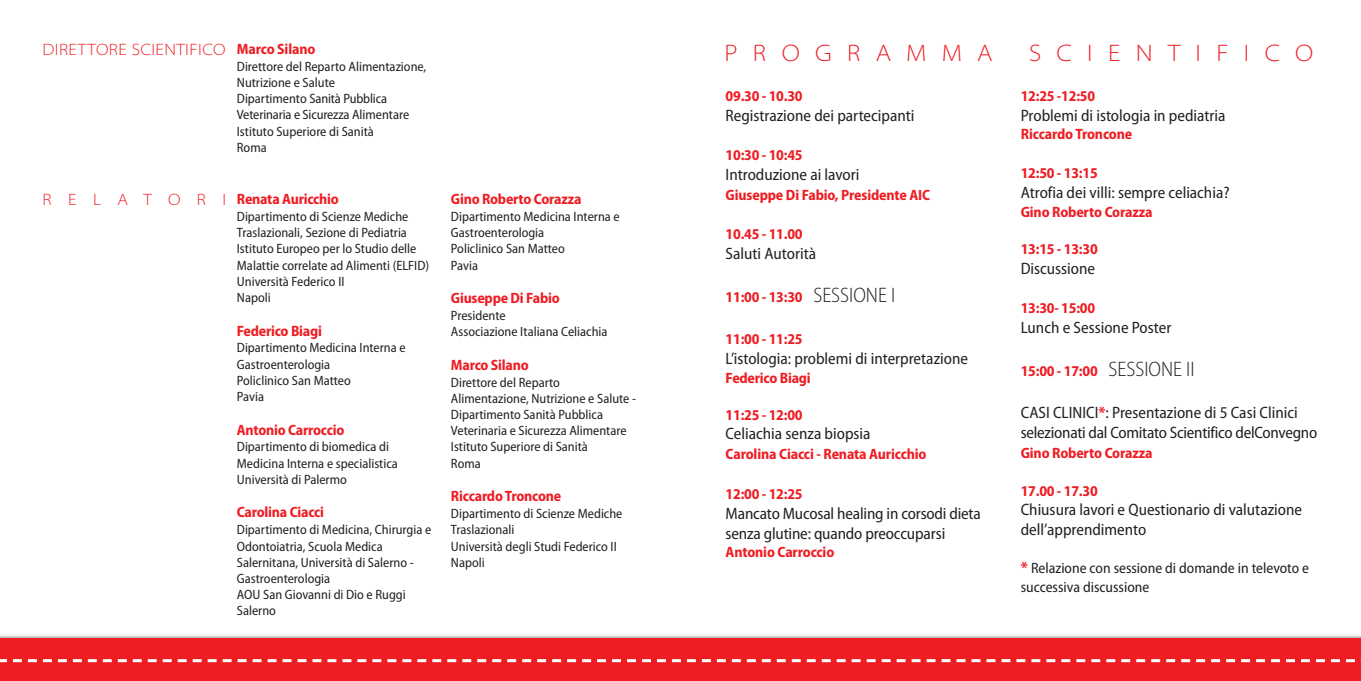
<style>
.page{position:relative;width:1361px;height:681px;background:#fff}
.page>*{position:absolute;margin:0;border:0;box-sizing:border-box;transform-origin:0 0}
.t1{font:300 semi-expanded 24px "Myriad Pro";letter-spacing:.64em;color:#ee1d23}
.t2{font:semi-condensed 16.5px/19.8px "Myriad Pro";color:#231f20}
.t3{font:300 semi-expanded 16.5px "Myriad Pro";letter-spacing:.025em;color:#ee1d23}
.t4{font:300 semi-expanded 16.5px "Myriad Pro";letter-spacing:1em;color:#ee1d23}
.t5{font:700 semi-condensed 15px "Myriad Pro";letter-spacing:-.015em;color:#ee1d23}
.t6{font:semi-condensed 15px/18.6px "Myriad Pro";color:#231f20}
.t7{font:semi-condensed 13.5px/16.2px "Myriad Pro";color:#231f20}
.s1{font-weight:300;font-size:21px;color:#231f20}
.s2{font-weight:700;color:#ee1d23}
.s3{font-weight:700;font-size:16.5px;color:#ee1d23}
</style>
<div class="page">
<div style="left:0;top:638px;width:1361px;height:42px;background:#ee1d23"></div>
<svg style="left:0;top:659px;width:1361px;height:2px"></svg>
<p class="t3" style="left:43px;top:43px;width:184px">DIRETTORE SCIENTIFICO</p>
<p class="t5" style="left:237px;top:43px;width:80px">Marco Silano</p>
<p class="t7" style="left:237px;top:59px;width:191px">Direttore del Reparto Alimentazione,<br>Nutrizione e Salute<br>Dipartimento Sanità Pubblica<br>Veterinaria e Sicurezza Alimentare<br>Istituto Superiore di Sanità<br>Roma</p>
<p class="t4" style="left:43px;top:193px;width:185px">RELATORI</p>
<p class="t5" style="left:237px;top:193px;width:103px">Renata Auricchio</p>
<p class="t7" style="left:237px;top:209px;width:194px">Dipartimento di Scienze Mediche<br>Traslazionali, Sezione di Pediatria<br>Istituto Europeo per lo Studio delle<br>Malattie correlate ad Alimenti (ELFID)<br>Università Federico II<br>Napoli</p>
<p class="t5" style="left:237px;top:325px;width:87px">Federico Biagi</p>
<p class="t7" style="left:237px;top:341px;width:170px">Dipartimento Medicina Interna e<br>Gastroenterologia<br>Policlinico San Matteo<br>Pavia</p>
<p class="t5" style="left:237px;top:424px;width:109px">Antonio Carroccio</p>
<p class="t7" style="left:237px;top:440px;width:162px">Dipartimento di biomedica di<br>Medicina Interna e specialistica<br>Università di Palermo</p>
<p class="t5" style="left:237px;top:506px;width:89px">Carolina Ciacci</p>
<p class="t7" style="left:237px;top:522px;width:196px">Dipartimento di Medicina, Chirurgia e<br>Odontoiatria, Scuola Medica<br>Salernitana, Università di Salerno -<br>Gastroenterologia<br>AOU San Giovanni di Dio e Ruggi<br>Salerno</p>
<p class="t5" style="left:451px;top:193px;width:132px">Gino Roberto Corazza</p>
<p class="t7" style="left:451px;top:209px;width:170px">Dipartimento Medicina Interna e<br>Gastroenterologia<br>Policlinico San Matteo<br>Pavia</p>
<p class="t5" style="left:451px;top:292px;width:110px">Giuseppe Di Fabio</p>
<p class="t7" style="left:451px;top:308px;width:158px">Presidente<br>Associazione Italiana Celiachia</p>
<p class="t5" style="left:451px;top:359px;width:79px">Marco Silano</p>
<p class="t7" style="left:451px;top:375px;width:187px">Direttore del Reparto<br>Alimentazione, Nutrizione e Salute -<br>Dipartimento Sanità Pubblica<br>Veterinaria e Sicurezza Alimentare<br>Istituto Superiore di Sanità<br>Roma</p>
<p class="t5" style="left:451px;top:490px;width:112px">RiccardoTroncone</p>
<p class="t7" style="left:451px;top:506px;width:173px">Dipartimento di Scienze Mediche<br>Traslazionali<br>Università degli Studi Federico II<br>Napoli</p>
<h1 class="t1" style="left:724px;top:43px;width:270px">PROGRAMMA</h1>
<h1 class="t1" style="left:1029px;top:43px;width:286px">SCIENTIFICO</h1>
<p class="t5" style="left:725px;top:90px;width:78px">09.30 - 10.30</p>
<p class="t2" style="left:725px;top:106px;width:190px">Registrazione dei partecipanti</p>
<p class="t5" style="left:725px;top:150px;width:78px">10:30 - 10:45</p>
<p class="t2" style="left:725px;top:166px;width:135px">Introduzione ai lavori</p>
<p class="t5" style="left:725px;top:189px;width:206px">Giuseppe Di Fabio, Presidente AIC</p>
<p class="t5" style="left:725px;top:229px;width:78px">10.45 - 11.00</p>
<p class="t2" style="left:725px;top:245px;width:92px">Saluti Autorità</p>
<p class="t5" style="left:725px;top:291px;width:171px">11:00 - 13:30 <span class="s1">SESSIONE I</span></p>
<p class="t5" style="left:725px;top:333px;width:78px">11:00 - 11:25</p>
<p class="t2" style="left:725px;top:349px;width:244px">L’istologia: problemi di interpretazione</p>
<p class="t5" style="left:725px;top:372px;width:87px">Federico Biagi</p>
<p class="t5" style="left:725px;top:409px;width:78px">11:25 - 12:00</p>
<p class="t2" style="left:725px;top:425px;width:146px">Celiachia senza biopsia</p>
<p class="t5" style="left:725px;top:448px;width:202px">Carolina Ciacci - Renata Auricchio</p>
<p class="t5" style="left:725px;top:488px;width:78px">12:00 - 12:25</p>
<p class="t2" style="left:725px;top:504px;width:257px">Mancato Mucosal healing in corsodi dieta senza glutine: quando preoccuparsi</p>
<p class="t5" style="left:725px;top:546px;width:110px">Antonio Carroccio</p>
<p class="t5" style="left:1020px;top:90px;width:76px">12:25 -12:50</p>
<p class="t2" style="left:1020px;top:106px;width:206px">Problemi di istologia in pediatria</p>
<p class="t5" style="left:1020px;top:129px;width:113px">Riccardo Troncone</p>
<p class="t5" style="left:1020px;top:168px;width:78px">12:50 - 13:15</p>
<p class="t2" style="left:1020px;top:184px;width:210px">Atrofia dei villi: sempre celiachia?</p>
<p class="t5" style="left:1020px;top:206px;width:133px">Gino Roberto Corazza</p>
<p class="t5" style="left:1020px;top:243px;width:78px">13:15 - 13:30</p>
<p class="t2" style="left:1020px;top:259px;width:76px">Discussione</p>
<p class="t5" style="left:1020px;top:303px;width:76px">13:30- 15:00</p>
<p class="t2" style="left:1020px;top:319px;width:152px">Lunch e Sessione Poster</p>
<p class="t5" style="left:1020px;top:365px;width:175px">15:00 - 17:00 <span class="s1">SESSIONE II</span></p>
<p class="t2" style="left:1020px;top:403px;width:298px">CASI CLINICI<span class="s2">*</span>: Presentazione di 5 Casi Clinici selezionati dal Comitato Scientifico delConvegno</p>
<p class="t5" style="left:1020px;top:447px;width:133px">Gino Roberto Corazza</p>
<p class="t5" style="left:1020px;top:485px;width:78px">17.00 - 17.30</p>
<p class="t2" style="left:1020px;top:501px;width:283px">Chiusura lavori e Questionario di valutazione dell’apprendimento</p>
<p class="t6" style="left:1020px;top:559px;width:290px"><span class="s3">*</span> Relazione con sessione di domande in televoto e successiva discussione</p>
</div>
